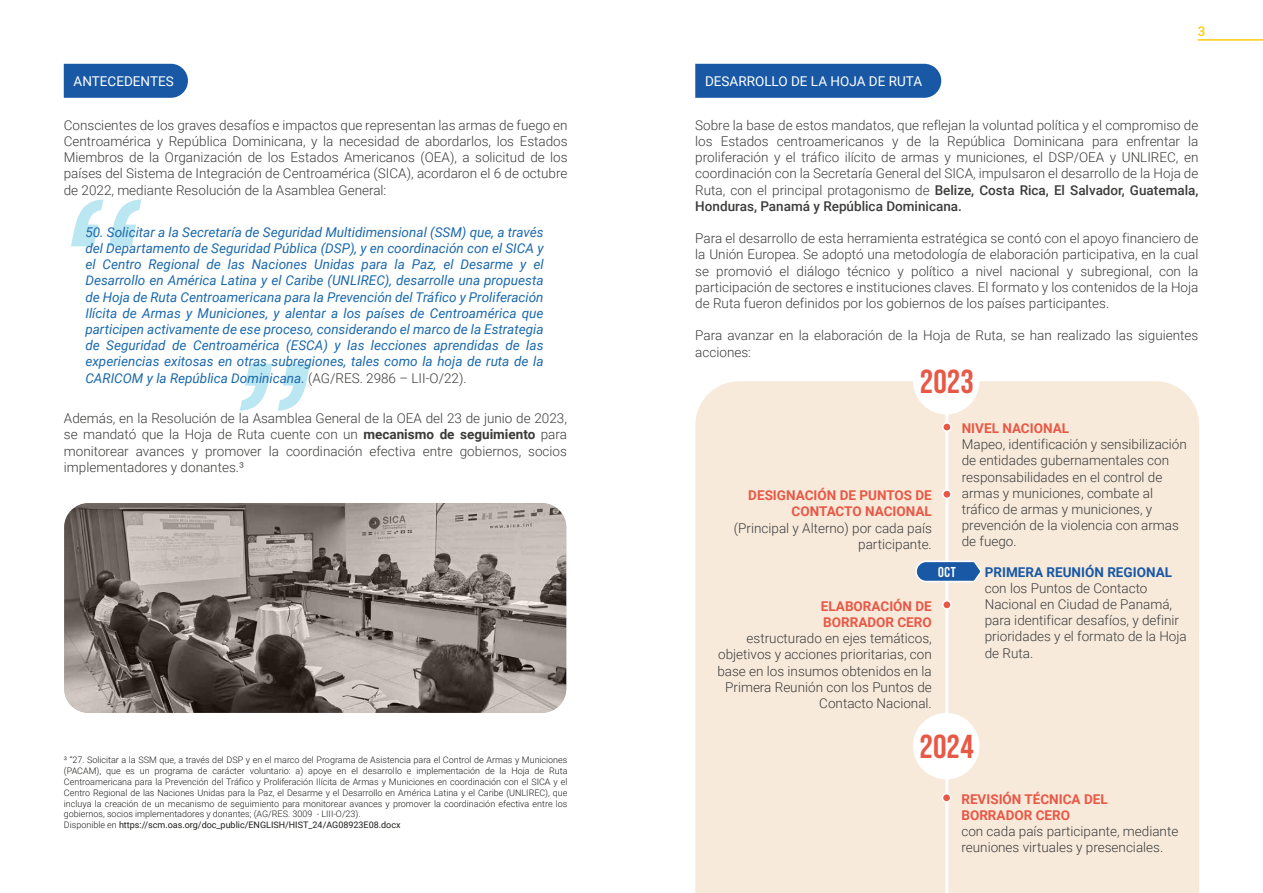
<style>
.page{position:relative;width:1263px;height:893px;background:#fff}
.page>*{position:absolute;margin:0;border:0;box-sizing:border-box;transform-origin:0 0}
.t1{font:33.15px "Bebas Neue";color:#e85846}
.t2{font:14.4px "Bebas";color:#fff}
.t3{font:300 13.5px/16.2px "Roboto";color:#3c3c3b;text-align:justify}
.t4{font:italic 13.5px/16.2px "Roboto";color:#1b69ac;text-align:justify}
.t5{font:700 13.5px/16.2px "Roboto";color:#e85846}
.t6{font:13.5px "Roboto";color:#fff}
.t7{font:700 13.5px "Roboto";color:#1858a5}
.t8{font:500 13.5px "Roboto";color:#ffcc07}
.t9{font:300 9px/10.8px "Roboto";color:#1d1d1b}
.s1{font-weight:300;font-style:normal;color:#3c3c3b}
.s2{font-weight:700}
.s3{font-weight:400}
.s4{font-weight:500}
.s5{font-family:"Bebas"}
</style>
<div class="page">
<div style="left:695px;top:381px;width:504px;height:512px;background:#f7eadb"></div>
<hr style="left:945px;top:406px;width:3px;height:487px;background:#fff">
<svg style="left:71px;top:199px;width:70px;height:47px"></svg>
<svg style="left:240px;top:364px;width:70px;height:47px"></svg>
<div style="left:695px;top:64px;width:246px;height:34px;background:#1858a5"></div>
<div style="left:64px;top:64px;width:124px;height:34px;background:#1858a5"></div>
<svg style="left:64px;top:503px;width:502px;height:210px;background:#8b817c"></svg>
<div style="left:913px;top:348px;width:66px;height:66px;background:#fff;border-radius:50%"></div>
<div style="left:913px;top:713px;width:66px;height:66px;background:#fff;border-radius:50%"></div>
<div style="left:943px;top:423px;width:8px;height:8px;background:#e85846;border-radius:50%"></div>
<div style="left:942px;top:422px;width:10px;height:10px;border:2px solid #fff;border-radius:50%"></div>
<div style="left:943px;top:490px;width:8px;height:8px;background:#e85846;border-radius:50%"></div>
<div style="left:942px;top:489px;width:10px;height:10px;border:2px solid #fff;border-radius:50%"></div>
<div style="left:943px;top:601px;width:8px;height:8px;background:#e85846;border-radius:50%"></div>
<div style="left:942px;top:600px;width:10px;height:10px;border:2px solid #fff;border-radius:50%"></div>
<svg style="left:915px;top:559px;width:68px;height:24px;background:#648cbc"></svg>
<hr style="left:1198px;top:39px;width:65px;height:2px;background:#ffcc07">
<div style="left:942px;top:794px;width:9px;height:8px;background:#e85846;border-radius:50%"></div>
<div style="left:942px;top:793px;width:9px;height:10px;border:2px solid #fff;border-radius:50%"></div>
<p class="t6" style="left:74px;top:72px;width:102px">ANTECEDENTES</p>
<p class="t3" style="left:64px;top:116px;width:505px">Conscientes de los graves desafíos e impactos que representan las armas de fuego en Centroamérica y República Dominicana, y la necesidad de abordarlos, los Estados Miembros de la Organización de los Estados Americanos (OEA), a solicitud de los países del Sistema de Integración de Centroamérica (SICA), acordaron el 6 de octubre de 2022, mediante Resolución de la Asamblea General:</p>
<p class="t4" style="left:85px;top:223px;width:460px">50. Solicitar a la Secretaría de Seguridad Multidimensional (SSM) que, a través del Departamento de Seguridad Pública (DSP), y en coordinación con el SICA y el Centro Regional de las Naciones Unidas para la Paz, el Desarme y el Desarrollo en América Latina y el Caribe (UNLIREC), desarrolle una propuesta de Hoja de Ruta Centroamericana para la Prevención del Tráfico y Proliferación Ilícita de Armas y Municiones, y alentar a los países de Centroamérica que participen activamente de ese proceso, considerando el marco de la Estrategia de Seguridad de Centroamérica (ESCA) y las lecciones aprendidas de las experiencias exitosas en otras subregiones, tales como la hoja de ruta de la CARICOM y la República Dominicana. <span class="s1">(AG/RES. 2986 – LII-O/22).</span></p>
<p class="t3" style="left:64px;top:410px;width:505px">Además, en la Resolución de la Asamblea General de la OEA del 23 de junio de 2023, se mandató que la Hoja de Ruta cuente con un <span class="s2">mecanismo de seguimiento</span> para monitorear avances y promover la coordinación efectiva entre gobiernos, socios implementadores y donantes.³</p>
<p class="t9" style="left:64px;top:754px;width:505px">³ “27. Solicitar a la SSM que, a través del DSP y en el marco del Programa de Asistencia para el Control de Armas y Municiones (PACAM), que es un programa de carácter voluntario: a) apoye en el desarrollo e implementación de la Hoja de Ruta Centroamericana para la Prevención del Tráfico y Proliferación Ilícita de Armas y Municiones en coordinación con el SICA y el Centro Regional de las Naciones Unidas para la Paz, el Desarme y el Desarrollo en América Latina y el Caribe (UNLIREC), que incluya la creación de un mecanismo de seguimiento para monitorear avances y promover la coordinación efectiva entre los gobiernos, socios implementadores y donantes; (AG/RES. 3009 - LIII-O/23).<br>Disponible en <span class="s3">https://scm.oas.org/doc_public/ENGLISH/HIST_24/AG08923E08.docx</span></p>
<p class="t8" style="left:1198px;top:22px;width:9px">3</p>
<p class="t6" style="left:705px;top:72px;width:219px">DESARROLLO DE LA HOJA DE RUTA</p>
<p class="t3" style="left:695px;top:116px;width:505px">Sobre la base de estos mandatos, que reflejan la voluntad política y el compromiso de los Estados centroamericanos y de la República Dominicana para enfrentar la proliferación y el tráfico ilícito de armas y municiones, el DSP/OEA y UNLIREC, en coordinación con la Secretaría General del SICA, impulsaron el desarrollo de la Hoja de Ruta, con el principal protagonismo de <span class="s4">Belize, Costa Rica, El Salvador, Guatemala, Honduras, Panamá y República Dominicana.</span></p>
<p class="t3" style="left:695px;top:230px;width:505px">Para el desarrollo de esta herramienta estratégica se contó con el apoyo financiero de la Unión Europea. Se adoptó una metodología de elaboración participativa, en la cual se promovió el diálogo técnico y político a nivel nacional y subregional, con la participación de sectores e instituciones claves. El formato y los contenidos de la Hoja de Ruta fueron definidos por los gobiernos de los países participantes.</p>
<p class="t3" style="left:695px;top:327px;width:505px">Para avanzar en la elaboración de la Hoja de Ruta, se han realizado las siguientes acciones:</p>
<h1 class="t1" style="left:920px;top:363px;width:55px">2023</h1>
<p class="t5" style="left:962px;top:420px;width:109px">NIVEL NACIONAL</p>
<p class="t3" style="left:962px;top:436px;width:227px;text-align:left">Mapeo, identificación y sensibilización de entidades gubernamentales con responsabilidades en el control de armas y municiones, combate al tráfico de armas y municiones, y prevención de la violencia con armas de fuego.</p>
<p class="t7" style="left:985px;top:562px;width:189px">PRIMERA REUNIÓN REGIONAL</p>
<p class="t3" style="left:985px;top:579px;width:204px;text-align:left">con los Puntos de Contacto<br>Nacional en Ciudad de Panamá, para identificar desafíos, y definir prioridades y el formato de la Hoja de Ruta.</p>
<p class="t5" style="left:748px;top:487px;width:185px;text-align:right">DESIGNACIÓN DE PUNTOS DE<br>CONTACTO NACIONAL</p>
<p class="t3" style="left:734px;top:519px;width:199px;text-align:right">(Principal y Alterno) por cada país participante.</p>
<p class="t2" style="left:938px;top:564px;width:20px">OCT</p>
<p class="t5" style="left:821px;top:597px;width:112px">ELABORACIÓN DE<br>BORRADOR CERO</p>
<p class="t3" style="left:717px;top:630px;width:216px;text-align:right">estructurado en ejes temáticos, objetivos y acciones prioritarias, con base en los insumos obtenidos en la<br>Primera Reunión con los Puntos de<br>Contacto Nacional.</p>
<h1 class="t1" style="left:920px;top:727px;width:56px">202<span class="s5">4</span></h1>
<p class="t5" style="left:961px;top:790px;width:148px">REVISIÓN TÉCNICA DEL<br>BORRADOR CERO</p>
<p class="t3" style="left:961px;top:823px;width:218px">con cada país participante, mediante reuniones virtuales y presenciales.</p>
</div>
